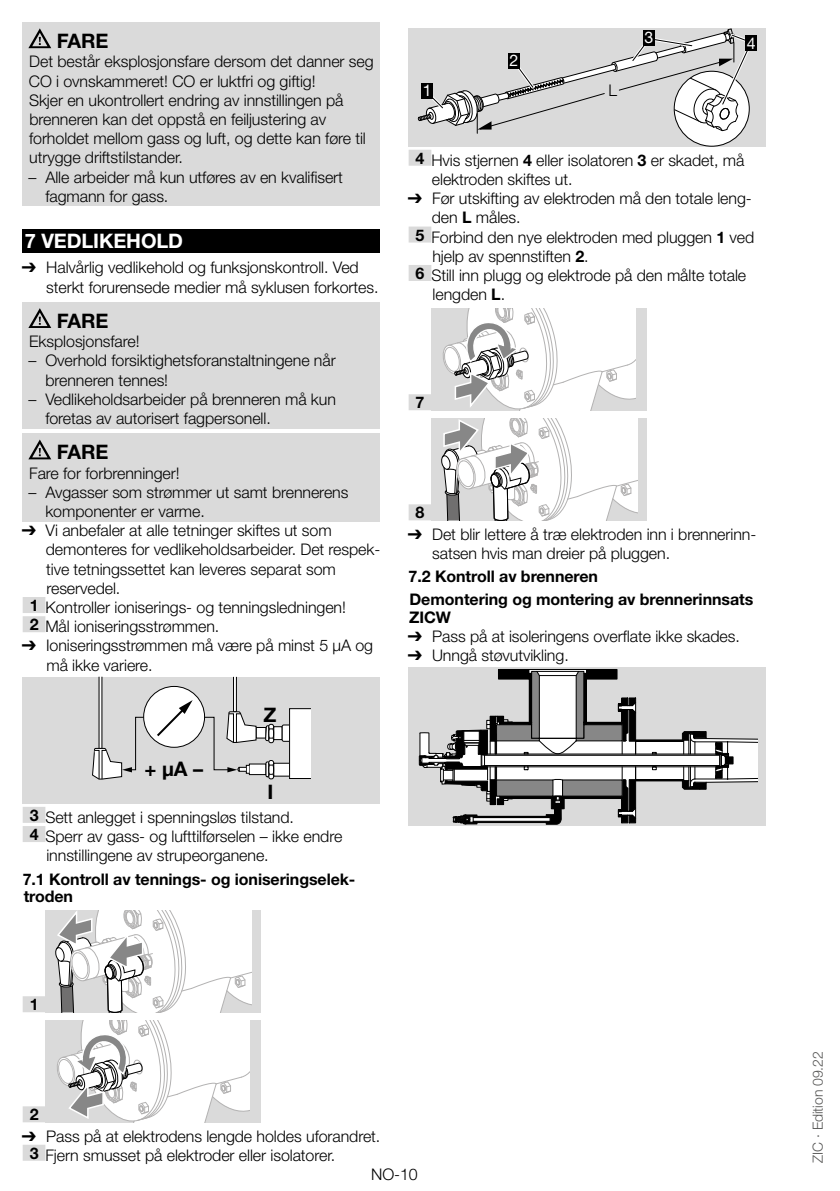
<style>
.page{position:relative;width:840px;height:1191px;background:#fff}
.page>*{position:absolute;margin:0;border:0;box-sizing:border-box;transform-origin:0 0}
.t1{font:700 20px "Helvetica Neue LT Pro";color:#000}
.t2{font:700 20px "Helvetica Neue LT Pro";color:#fff}
.t3{font:300 16px/19.2px "Helvetica Neue LT Pro";letter-spacing:-.005em;color:#000}
.t4{font:700 16px/17.6px "Helvetica Neue LT Pro";letter-spacing:-.005em;color:#000}
.t5{font:16px "Helvetica Neue LT Pro";color:#fff}
.t6{font:300 16px "Helvetica Neue";color:#000}
.t7{font:300 14px "Helvetica Neue LT Pro";letter-spacing:-.005em;color:#575756}
.s1{font-family:"Arial Unicode MS";font-weight:400}
.s2{font-weight:700}
.s3{font-family:"Helvetica Neue"}
</style>
<div class="page">
<div style="left:23px;top:23px;width:357px;height:31px;background:#dadada"></div>
<div style="left:23px;top:50px;width:357px;height:41px;background:#dadada"></div>
<div style="left:23px;top:89px;width:357px;height:79px;background:#dadada"></div>
<div style="left:23px;top:165px;width:357px;height:41px;background:#dadada"></div>
<div style="left:23px;top:229px;width:357px;height:23px;background:#000"></div>
<div style="left:23px;top:302px;width:357px;height:32px;background:#dadada"></div>
<div style="left:23px;top:330px;width:357px;height:22px;background:#dadada"></div>
<div style="left:23px;top:349px;width:357px;height:41px;background:#dadada"></div>
<div style="left:23px;top:388px;width:357px;height:40px;background:#dadada"></div>
<div style="left:23px;top:434px;width:357px;height:31px;background:#dadada"></div>
<div style="left:23px;top:461px;width:357px;height:22px;background:#dadada"></div>
<div style="left:23px;top:481px;width:357px;height:40px;background:#dadada"></div>
<div style="left:23px;top:597px;width:22px;height:16px;background:#dadada"></div>
<div style="left:23px;top:616px;width:22px;height:16px;background:#dadada"></div>
<div style="left:23px;top:807px;width:22px;height:16px;background:#dadada"></div>
<div style="left:23px;top:826px;width:22px;height:16px;background:#dadada"></div>
<div style="left:23px;top:996px;width:22px;height:16px;background:#dadada"></div>
<div style="left:23px;top:1106px;width:22px;height:16px;background:#dadada"></div>
<div style="left:23px;top:1144px;width:22px;height:16px;background:#dadada"></div>
<svg style="left:28px;top:28px;width:23px;height:20px"></svg>
<svg style="left:28px;top:308px;width:23px;height:20px"></svg>
<svg style="left:28px;top:439px;width:23px;height:20px"></svg>
<div style="left:23px;top:676px;width:357px;height:127px;background:#dadada"></div>
<div style="left:256px;top:727px;width:10px;height:11px;background:#fff"></div>
<div style="left:255px;top:727px;width:11px;height:11px;border:1px solid #000"></div>
<div style="left:144px;top:686px;width:60px;height:61px;background:#fff;border-radius:50%"></div>
<svg style="left:98px;top:676px;width:4px;height:24px"></svg>
<svg style="left:233px;top:676px;width:4px;height:24px"></svg>
<div style="left:273px;top:726px;width:9px;height:13px;background:#fff"></div>
<div style="left:273px;top:726px;width:9px;height:14px;border:1px solid #000"></div>
<div style="left:249px;top:764px;width:17px;height:10px;background:#fff"></div>
<div style="left:249px;top:763px;width:17px;height:12px;border:1px solid #000"></div>
<div style="left:273px;top:763px;width:16px;height:13px;background:#fff"></div>
<svg style="left:281px;top:724px;width:8px;height:18px"></svg>
<div style="left:289px;top:708px;width:22px;height:70px;background:#fff"></div>
<div style="left:289px;top:708px;width:22px;height:71px;border:1px solid #000"></div>
<svg style="left:92px;top:700px;width:165px;height:80px"></svg>
<svg style="left:264px;top:723px;width:10px;height:57px"></svg>
<div style="left:45px;top:910px;width:216px;height:102px;background:#dadada"></div>
<svg style="left:55px;top:910px;width:196px;height:102px"></svg>
<div style="left:45px;top:1020px;width:216px;height:102px;background:#dadada"></div>
<svg style="left:57px;top:1020px;width:192px;height:102px"></svg>
<div style="left:408px;top:150px;width:23px;height:16px;background:#dadada"></div>
<div style="left:408px;top:226px;width:23px;height:16px;background:#dadada"></div>
<div style="left:408px;top:265px;width:23px;height:16px;background:#dadada"></div>
<div style="left:408px;top:394px;width:23px;height:16px;background:#dadada"></div>
<div style="left:408px;top:504px;width:23px;height:16px;background:#dadada"></div>
<div style="left:408px;top:28px;width:357px;height:118px;background:#dadada"></div>
<div style="left:674px;top:71px;width:74px;height:75px;background:#fff;border-radius:50%"></div>
<svg style="left:417px;top:28px;width:333px;height:105px"></svg>
<div style="left:745px;top:35px;width:11px;height:16px;background:#000"></div>
<div style="left:431px;top:308px;width:215px;height:102px;background:#dadada"></div>
<svg style="left:443px;top:308px;width:192px;height:102px"></svg>
<div style="left:431px;top:418px;width:215px;height:102px;background:#dadada"></div>
<svg style="left:441px;top:418px;width:196px;height:102px"></svg>
<div style="left:408px;top:667px;width:357px;height:159px;background:#dadada"></div>
<div style="left:585px;top:669px;width:32px;height:10px;border:1px solid #000"></div>
<div style="left:497px;top:669px;width:32px;height:10px;border:1px solid #000"></div>
<hr style="left:528px;top:669px;width:58px;height:1px;background:#000">
<svg style="left:418px;top:670px;width:339px;height:155px"></svg>
<p class="t1" style="left:51px;top:29px;width:44px">FARE</p>
<p class="t3" style="left:29px;top:52px;width:346px">Det består eksplosjonsfare dersom det danner seg CO i ovnskammeret! CO er luktfri og giftig!<br>Skjer en ukontrollert endring av innstillingen på brenneren kan det oppstå en feiljustering av forholdet mellom gass og luft, og dette kan føre til utrygge driftstilstander.</p>
<p class="t3" style="left:45px;top:167px;width:299px;text-indent:-17px">– Alle arbeider må kun utføres av en kvalifisert fagmann for gass.</p>
<p class="t2" style="left:25px;top:228px;width:43px">7 VEDL</p>
<p class="t2" style="left:93px;top:228px;width:35px">IKEHOLD</p>
<p class="t3" style="left:46px;top:258px;width:334px;text-indent:-24px"><span class="s1">➔</span> Halvårlig vedlikehold og funksjonskontroll. Ved sterkt forurensede medier må syklusen forkortes.</p>
<p class="t1" style="left:51px;top:308px;width:44px">FARE</p>
<p class="t3" style="left:29px;top:331px;width:112px">Eksplosjonsfare!</p>
<p class="t3" style="left:45px;top:351px;width:292px;text-indent:-17px">– Overhold forsiktighetsforanstaltningene når brenneren tennes!</p>
<p class="t3" style="left:45px;top:389px;width:292px;text-indent:-17px">– Vedlikeholdsarbeider på brenneren må kun foretas av autorisert fagpersonell.</p>
<p class="t1" style="left:51px;top:440px;width:44px">FARE</p>
<p class="t3" style="left:29px;top:463px;width:152px">Fare for forbrenninger!</p>
<p class="t3" style="left:45px;top:482px;width:304px;text-indent:-17px">– Avgasser som strømmer ut samt brennerens komponenter er varme.</p>
<p class="t3" style="left:22px;top:520px;width:311px"><span class="s1">➔</span> Vi anbefaler at alle tetninger skiftes ut som</p>
<p class="t3" style="left:46px;top:540px;width:336px">demonteres for vedlikeholdsarbeider. Det respek-</p>
<p class="t3" style="left:46px;top:559px;width:291px">tive tetningssettet kan leveres separat som</p>
<p class="t3" style="left:46px;top:578px;width:75px">reservedel.</p>
<p class="t3" style="left:30px;top:597px;width:317px"><span class="s2">1</span> Kontroller ioniserings- og tenningsledningen!</p>
<p class="t3" style="left:30px;top:616px;width:191px"><span class="s2">2</span> Mål ioniseringsstrømmen.</p>
<p class="t3" style="left:46px;top:636px;width:328px;text-indent:-24px"><span class="s1">➔</span> Ioniseringsstrømmen må være på minst 5 µA og må ikke variere.</p>
<p class="t1" style="left:144px;top:756px;width:60px">+ μ<span class="s3">A</span> –</p>
<p class="t1" style="left:263px;top:702px;width:14px">Z</p>
<p class="t1" style="left:267px;top:779px;width:7px">I</p>
<p class="t3" style="left:30px;top:807px;width:266px"><span class="s2">3</span> Sett anlegget i spenningsløs tilstand.</p>
<p class="t3" style="left:30px;top:826px;width:314px"><span class="s2">4</span> Sperr av gass- og lufttilførselen – ikke endre</p>
<p class="t3" style="left:46px;top:845px;width:224px">innstillingene av strupeorganene.</p>
<p class="t4" style="left:23px;top:869px;width:334px">7.1 Kontroll av tennings- og ioniseringselek&shy;troden</p>
<p class="t5" style="left:509px;top:51px;width:10px">2</p>
<p class="t5" style="left:422px;top:81px;width:10px">1</p>
<p class="t6" style="left:608px;top:77px;width:10px">L</p>
<p class="t5" style="left:644px;top:28px;width:10px">3</p>
<p class="t5" style="left:746px;top:33px;width:10px">4</p>
<p class="t3" style="left:431px;top:150px;width:314px;text-indent:-16px"><span class="s2">4</span> Hvis stjernen <span class="s2">4</span> eller isolatoren <span class="s2">3</span> er skadet, må elektroden skiftes ut.</p>
<p class="t3" style="left:407px;top:188px;width:345px"><span class="s1">➔</span> Før utskifting av elektroden må den totale leng-</p>
<p class="t3" style="left:431px;top:208px;width:90px">den <span class="s2">L</span> måles.</p>
<p class="t3" style="left:415px;top:227px;width:340px"><span class="s2">5</span> Forbind den nye elektroden med pluggen <span class="s2">1</span> ved</p>
<p class="t3" style="left:432px;top:246px;width:158px">hjelp av spennstiften <span class="s2">2</span>.</p>
<p class="t3" style="left:415px;top:265px;width:332px"><span class="s2">6</span> Still inn plugg og elektrode på den målte totale</p>
<p class="t3" style="left:432px;top:284px;width:74px">lengden <span class="s2">L</span>.</p>
<p class="t4" style="left:415px;top:393px;width:10px">7</p>
<p class="t4" style="left:415px;top:503px;width:10px">8</p>
<p class="t3" style="left:432px;top:524px;width:325px;text-indent:-24px"><span class="s1">➔</span> Det blir lettere å træ elektroden inn i brennerinn&shy;satsen hvis man dreier på pluggen.</p>
<p class="t4" style="left:408px;top:564px;width:346px;line-height:23.2px">7.2 Kontroll av brenneren<br>Demontering og montering av brennerinnsats</p>
<p class="t4" style="left:409px;top:608px;width:43px">ZICW</p>
<p class="t3" style="left:407px;top:626px;width:333px"><span class="s1">➔</span> Pass på at isoleringens overflate ikke skades.</p>
<p class="t3" style="left:407px;top:645px;width:162px"><span class="s1">➔</span> Unngå støvutvikling.</p>
<p class="t4" style="left:30px;top:995px;width:10px">1</p>
<p class="t4" style="left:30px;top:1105px;width:10px">2</p>
<p class="t3" style="left:30px;top:1125px;width:352px;text-indent:-8px"><span class="s1">➔</span> Pass på at elektrodens lengde holdes uforandret.<br><span class="s2">3</span> Fjern smusset på elektroder eller isolatorer.</p>
<p class="t3" style="left:371px;top:1164px;width:48px">NO-10</p>
<p class="t7" style="left:809px;top:1162px;width:113px;rotate:-90deg">ZIC · Edition 09.22</p>
</div>
